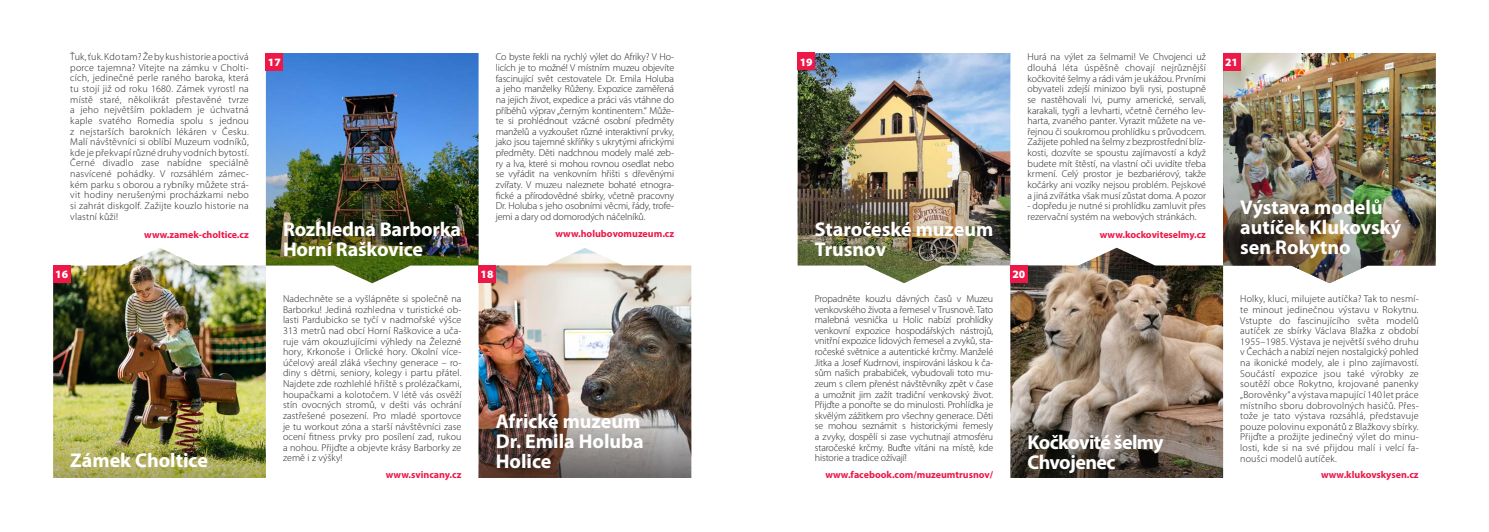
<style>
.page{position:relative;width:1489px;height:532px;background:#fff}
.page>*{position:absolute;margin:0;border:0;box-sizing:border-box;transform-origin:0 0}
.t1{font:700 20px/20px "Myriad Pro";letter-spacing:-.005em;color:#fff}
.t2{font:700 20px "Myriad Pro";letter-spacing:-.03em;color:#fff}
.t3{font:900 11.25px "Myriad Pro";color:#fff}
.t4{font:300 10px/10.6px "Myriad Pro";color:#231f20;text-align:justify}
.t5{font:700 10px "Myriad Pro";color:#ed1748}
</style>
<div class="page">
<img style="left:266px;top:53px;width:212px;height:230px">
<img style="left:478px;top:248px;width:213px;height:230px">
<img style="left:797px;top:53px;width:213px;height:230px">
<img style="left:1222px;top:53px;width:213px;height:230px">
<img style="left:1010px;top:248px;width:212px;height:230px">
<img style="left:53px;top:248px;width:213px;height:230px">
<div style="left:797px;top:53px;width:17px;height:17px;background:#ed1748"></div>
<div style="left:53px;top:265px;width:17px;height:17px;background:#ed1748"></div>
<div style="left:1010px;top:265px;width:17px;height:17px;background:#ed1748"></div>
<div style="left:266px;top:53px;width:17px;height:17px;background:#ed1748"></div>
<div style="left:1222px;top:53px;width:17px;height:17px;background:#ed1748"></div>
<div style="left:478px;top:265px;width:17px;height:17px;background:#ed1748"></div>
<p class="t4" style="left:70px;top:52px;width:180px">Ťuk, ťuk. Kdo tam? Že by kus historie apoctivá porce tajemna? Vítejte na zámku v Cholti&shy;cích, jedinečné perle raného baroka, která tu stojí již od roku 1680. Zámek vyrostl na místě staré, několikrát přestavěné tvrze a jeho největším pokladem je úchvatná kaple svatého Romedia spolu s jednou z nejstarších barokních lékáren v Česku.<br>Malí návštěvníci si oblíbí Muzeum vodníků, kde je překvapí různé druhy vodních bytostí.<br>Černé divadlo zase nabídne speciálně nasvícené pohádky. V rozsáhlém zámec&shy;kém parku s oborou a rybníky můžete strá&shy;vit hodiny nerušenými procházkami nebo si zahrát diskgolf. Zažijte kouzlo historie na vlastní kůži!</p>
<p class="t5" style="left:144px;top:228px;width:106px">www.zamek-choltice.cz</p>
<h1 class="t1" style="left:283px;top:218px;width:180px">Rozhledna Barborka<br>Horní Raškovice</h1>
<p class="t4" style="left:495px;top:52px;width:180px">Co byste řekli na rychlý výlet do Afriky? V Ho&shy;licích je to možné! V místním muzeu objevíte fascinující svět cestovatele Dr. Emila Holuba a jeho manželky Růženy. Expozice zaměřená na jejich život, expedice a práci vás vtáhne do příběhů výprav „černým kontinentem.“ Může&shy;te si prohlédnout vzácné osobní předměty manželů a vyzkoušet různé interaktivní prvky, jako jsou tajemné skříňky s ukrytými africkými předměty. Děti nadchnou modely malé zeb&shy;ry a lva, které si mohou rovnou osedlat nebo se vyřádit na venkovním hřišti s dřevěnými zvířaty. V muzeu naleznete bohaté etnogra&shy;fické a přírodovědné sbírky, včetně pracovny Dr. Holuba s jeho osobními věcmi, řády, trofe&shy;jemi a dary od domorodých náčelníků.</p>
<p class="t4" style="left:1027px;top:52px;width:180px">Hurá na výlet za šelmami! Ve Chvojenci už dlouhá léta úspěšně chovají nejrůznější kočkovité šelmy a rádi vám je ukážou. Prvními obyvateli zdejší minizoo byli rysi, postupně se nastěhovali lvi, pumy americké, servali, karakali, tygři a levharti, včetně černého lev&shy;harta, zvaného panter. Vyrazit můžete na ve&shy;řejnou či soukromou prohlídku s průvodcem.<br>Zažijete pohled na šelmy z bezprostřední blíz&shy;kosti, dozvíte se spoustu zajímavostí a když budete mít štěstí, na vlastní oči uvidíte třeba krmení. Celý prostor je bezbariérový, takže kočárky ani vozíky nejsou problém. Pejskové a jiná zvířátka však musí zůstat doma. A pozor</p>
<p class="t3" style="left:799px;top:54px;width:14px">19</p>
<p class="t3" style="left:268px;top:54px;width:14px">17</p>
<p class="t3" style="left:1224px;top:54px;width:14px">21</p>
<h1 class="t1" style="left:1240px;top:196px;width:162px">Výstava modelů autíček Klukovský sen Rokytno</h1>
<p class="t4" style="left:1027px;top:201px;width:180px">- dopředu je nutné si prohlídku zamluvit přes rezervační systém na webových stránkách.</p>
<h1 class="t1" style="left:814px;top:218px;width:180px">Staročeské muzeum<br>Trusnov</h1>
<p class="t5" style="left:555px;top:227px;width:120px">www.holubovomuzeum.cz</p>
<p class="t5" style="left:1099px;top:228px;width:108px">www.kockoviteselmy.cz</p>
<p class="t3" style="left:55px;top:267px;width:14px">16</p>
<p class="t3" style="left:1012px;top:267px;width:14px">20</p>
<p class="t3" style="left:480px;top:267px;width:14px">18</p>
<p class="t4" style="left:814px;top:293px;width:180px">Propadněte kouzlu dávných časů v Muzeu venkovského života a řemesel v Trusnově. Tato malebná vesnička u Holic nabízí prohlídky venkovní expozice hospodářských nástrojů, vnitřní expozice lidových řemesel a zvyků, sta&shy;ročeské světnice a autentické krčmy. Manželé Jitka a Josef Kudrnovi, inspirováni láskou k ča&shy;sům našich prababiček, vybudovali toto mu&shy;zeum s cílem přenést návštěvníky zpět v čase a umožnit jim zažít tradiční venkovský život.<br>Přijďte a ponořte se do minulosti. Prohlídka je skvělým zážitkem pro všechny generace. Děti se mohou seznámit s historickými řemesly a zvyky, dospělí si zase vychutnají atmosféru staročeské krčmy. Buďte vítáni na místě, kde historie a tradice ožívají!</p>
<p class="t4" style="left:283px;top:293px;width:180px">Nadechněte se a vyšlápněte si společně na Barborku! Jediná rozhledna v turistické ob&shy;lasti Pardubicko se tyčí v nadmořské výšce 313 metrů nad obcí Horní Raškovice a uča&shy;ruje vám okouzlujícími výhledy na Železné hory, Krkonoše i Orlické hory. Okolní více&shy;účelový areál zláká všechny generace – ro&shy;diny s dětmi, seniory, kolegy i partu přátel.<br>Najdete zde rozhlehlé hřiště s prolézačkami, houpačkami a kolotočem. V létě vás osvěží stín ovocných stromů, v dešti vás ochrání zastřešené posezení. Pro mladé sportovce je tu workout zóna a starší návštěvníci zase ocení fitness prvky pro posílení zad, rukou a nohou. Přijďte a objevte krásy Barborky ze země i z výšky!</p>
<p class="t4" style="left:1240px;top:293px;width:180px">Holky, kluci, milujete autíčka? Tak to nesmí&shy;te minout jedinečnou výstavu v Rokytnu.<br>Vstupte do fascinujícího světa modelů autíček ze sbírky Václava Blažka z období 1955–1985. Výstava je největší svého druhu v Čechách a nabízí nejen nostalgický pohled na ikonické modely, ale i plno zajímavostí.<br>Součástí expozice jsou také výrobky ze soutěží obce Rokytno, krojované panenky „Borověnky“ a výstava mapující 140 let práce místního sboru dobrovolných hasičů. Přes&shy;tože je tato výstava rozsáhlá, představuje pouze polovinu exponátů z Blažkovy sbírky.<br>Přijďte a prožijte jedinečný výlet do minu&shy;losti, kde si na své přijdou malí i velcí fa&shy;noušci modelů autíček.</p>
<h1 class="t1" style="left:495px;top:410px;width:149px">Africké muzeum<br>Dr. Emila Holuba<br>Holice</h1>
<h1 class="t2" style="left:1027px;top:429px;width:138px">Kočkovité šelmy</h1>
<h1 class="t1" style="left:70px;top:450px;width:139px">Zámek Choltice</h1>
<h1 class="t2" style="left:1027px;top:449px;width:89px">Chvojenec</h1>
<p class="t5" style="left:386px;top:467px;width:77px">www.svincany.cz</p>
<p class="t5" style="left:825px;top:467px;width:169px">www.facebook.com/muzeumtrusnov/</p>
<p class="t5" style="left:1320px;top:467px;width:99px">www.klukovskysen.cz</p>
</div>
